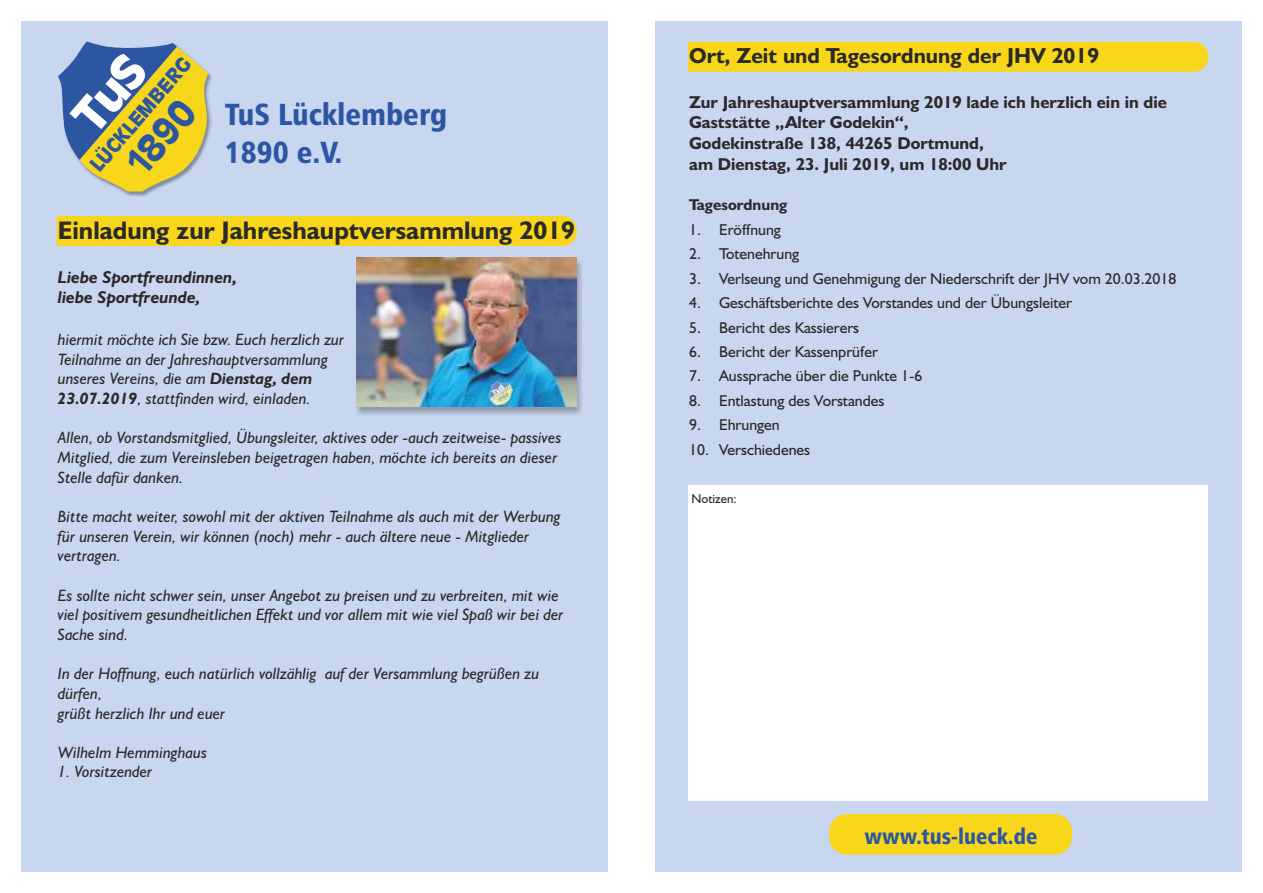
<style>
.page{position:relative;width:1263px;height:893px;background:#fff}
.page>*{position:absolute;margin:0;border:0;box-sizing:border-box;transform-origin:0 0}
.t1{font:700 35.7px "Antique Olive";color:#2c56a1;scale:.8 1}
.t2{font:30.6px/37.3px "Humanist 777 BT Black Condensed B";color:#2c56a1}
.t3{font:700 25.5px "Humanist 521 BT";color:#2b2a29}
.t4{font:22.05px "Humanist 777 BT Black Condensed B";color:#2c56a1}
.t5{font:700 21.75px "Humanist 521 BT";color:#2b2a29}
.t6{font:700 19.65px "Antique Olive";color:#2c56a1}
.t7{font:700 17.25px/20.7px "Humanist 521 BT";color:#2b2a29}
.t8{font:italic 700 17.25px/20.7px "Humanist 521 BT";color:#2b2a29}
.t9{font:italic 16.5px/19.6px "Humanist 521 BT";color:#2b2a29}
.t10{font:15.75px "Humanist 521 BT";color:#2b2a29}
.t11{font:700 15.75px "Humanist 521 BT";color:#2b2a29}
.t12{font:12.9px "Humanist 521 BT";color:#2b2a29}
.s1{font-weight:700}
</style>
<div class="page">
<div style="left:21px;top:21px;width:587px;height:851px;background:#c8d6ef"></div>
<div style="left:57px;top:216px;width:520px;height:30px;background:#f8d71b"></div>
<img style="left:121px;top:73px;width:91px;height:123px">
<img style="left:356px;top:261px;width:226px;height:154px">
<img style="left:356px;top:258px;width:221px;height:149px">
<div style="left:655px;top:21px;width:587px;height:851px;background:#c8d6ef"></div>
<div style="left:688px;top:42px;width:520px;height:30px;background:#f8d71b"></div>
<div style="left:689px;top:486px;width:519px;height:315px;background:#fff"></div>
<div style="left:829px;top:814px;width:243px;height:40px;background:#f8d71b;border-radius:18px"></div>
<svg style="left:58px;top:42px;width:151px;height:149px"></svg>
<p class="t6" style="left:88px;top:163px;width:144px;rotate:-49deg">LÜCKLEMBERG</p>
<h1 class="t1" style="left:122px;top:160px;width:107px;rotate:-49deg">1890</h1>
<h2 class="t2" style="left:225px;top:99px;width:224px">TuS Lücklemberg<br>1890 e.V.</h2>
<h3 class="t3" style="left:58px;top:219px;width:519px">Einladung zur Jahreshauptversammlung 2019</h3>
<p class="t8" style="left:58px;top:268px;width:181px">Liebe Sportfreundinnen, liebe Sportfreunde,</p>
<p class="t9" style="left:58px;top:331px;width:288px">hiermit möchte ich Sie bzw. Euch herzlich zur Teilnahme an der Jahreshauptversammlung unseres Vereins, die am <span class="s1">Dienstag, dem 23.07.2019</span>, stattfinden wird, einladen.</p>
<p class="t9" style="left:58px;top:429px;width:505px">Allen, ob Vorstandsmitglied, Übungsleiter, aktives oder -auch zeitweise- passives<br>Mitglied, die zum Vereinsleben beigetragen haben, möchte ich bereits an dieser<br>Stelle dafür danken.</p>
<p class="t9" style="left:58px;top:508px;width:504px">Bitte macht weiter, sowohl mit der aktiven Teilnahme als auch mit der Werbung für unseren Verein, wir können (noch) mehr - auch ältere neue - Mitglieder vertragen.</p>
<p class="t9" style="left:58px;top:586px;width:507px">Es sollte nicht schwer sein, unser Angebot zu preisen und zu verbreiten, mit wie viel positivem gesundheitlichen Effekt und vor allem mit wie viel Spaß wir bei der<br>Sache sind.</p>
<p class="t9" style="left:58px;top:665px;width:483px">In der Hoffnung, euch natürlich vollzählig auf der Versammlung begrüßen zu dürfen,<br>grüßt herzlich Ihr und euer</p>
<p class="t9" style="left:58px;top:744px;width:151px">Wilhelm Hemminghaus</p>
<p class="t9" style="left:58px;top:763px;width:96px">1. Vorsitzender</p>
<h3 class="t5" style="left:689px;top:46px;width:412px">Ort, Zeit und Tagesordnung der JHV 2019</h3>
<p class="t7" style="left:689px;top:93px;width:479px">Zur Jahreshauptversammlung 2019 lade ich herzlich ein in die Gaststätte „Alter Godekin“,<br>Godekinstraße 138, 44265 Dortmund,<br>am Dienstag, 23. Juli 2019, um 18:00 Uhr</p>
<p class="t11" style="left:689px;top:198px;width:100px">Tagesordnung</p>
<p class="t10" style="left:689px;top:223px;width:93px">1. Eröffnung</p>
<p class="t10" style="left:689px;top:247px;width:112px">2. Totenehrung</p>
<p class="t10" style="left:689px;top:272px;width:489px">3. Verlseung und Genehmigung der Niederschrift der JHV vom 20.03.2018</p>
<p class="t10" style="left:689px;top:296px;width:384px">4. Geschäftsberichte des Vorstandes und der Übungsleiter</p>
<p class="t10" style="left:689px;top:321px;width:172px">5. Bericht des Kassierers</p>
<p class="t10" style="left:689px;top:345px;width:190px">6. Bericht der Kassenprüfer</p>
<p class="t10" style="left:689px;top:369px;width:235px">7. Aussprache über die Punkte 1-6</p>
<p class="t10" style="left:689px;top:394px;width:197px">8. Entlastung des Vorstandes</p>
<p class="t10" style="left:689px;top:418px;width:92px">9. Ehrungen</p>
<p class="t10" style="left:689px;top:443px;width:123px">10. Verschiedenes</p>
<p class="t12" style="left:691px;top:493px;width:47px">Notizen:</p>
<h3 class="t4" style="left:865px;top:827px;width:174px">www.tus-lueck.de</h3>
</div>
